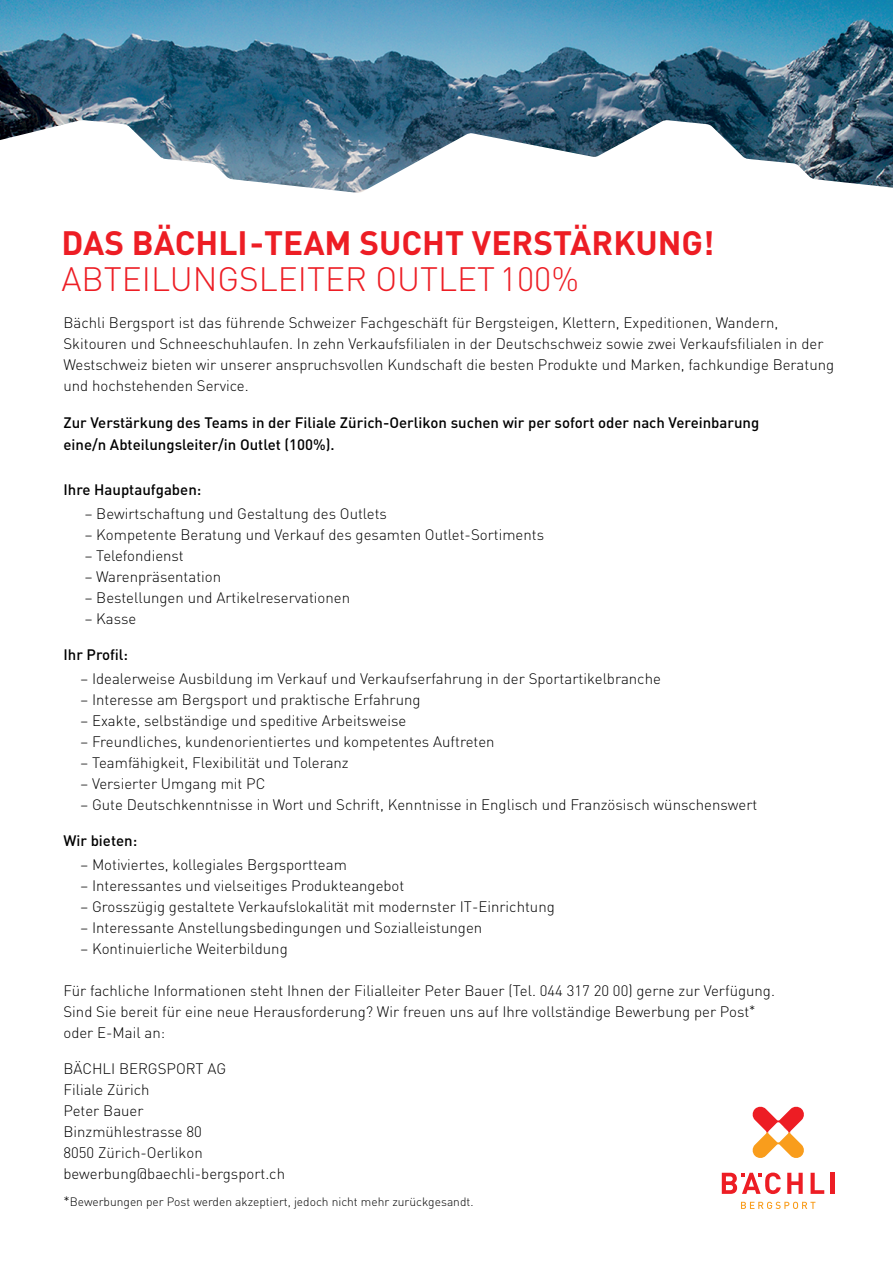
<style>
.page{position:relative;width:893px;height:1263px;background:#fff}
.page>*{position:absolute;margin:0;border:0;box-sizing:border-box;transform-origin:0 0}
.t1{font:700 33.45px "DINOT";color:#ed1d24}
.t2{font:300 33.45px "DINOT";color:#ed1d24}
.t3{font:300 15px/21px "DINOT";color:#000}
.t4{font:500 15px/21.6px "DINOT";color:#000}
.t5{font:300 12px "DINOT";color:#000}
.s1{font-size:13.5px}
</style>
<div class="page">
<img style="left:0;top:0;width:893px;height:120px">
<svg style="left:0;top:120px;width:893px;height:73px"></svg>
<svg style="left:752px;top:1107px;width:52px;height:51px"></svg>
<svg style="left:741px;top:1202px;width:74px;height:7px"></svg>
<svg style="left:787px;top:1173px;width:16px;height:21px"></svg>
<svg style="left:811px;top:1173px;width:13px;height:21px"></svg>
<hr style="left:831px;top:1173px;width:4px;height:21px;background:#ed1d24">
<svg style="left:722px;top:1172px;width:59px;height:22px"></svg>
<h1 class="t1" style="left:61px;top:220px;width:654px">DAS BÄCHLI-TEAM SUCHT VERSTÄRKUNG!</h1>
<h1 class="t2" style="left:61px;top:256px;width:519px">ABTEILUNGSLEITER OUTLET 100%</h1>
<p class="t3" style="left:63px;top:311px;width:772px">Bächli Bergsport ist das führende Schweizer Fachgeschäft für Bergsteigen, Klettern, Expeditionen, Wandern, Skitouren und Schneeschuhlaufen. In zehn Verkaufsfilialen in der Deutschschweiz sowie zwei Verkaufsfilialen in der Westschweiz bieten wir unserer anspruchsvollen Kundschaft die besten Produkte und Marken, fachkundige Beratung und hochstehenden Service.</p>
<p class="t4" style="left:63px;top:411px;width:697px">Zur Verstärkung des Teams in der Filiale Zürich-Oerlikon suchen wir per sofort oder nach Vereinbarung eine/n Abteilungsleiter/in Outlet (100%).</p>
<p class="t4" style="left:63px;top:478px;width:139px">Ihre Hauptaufgaben:</p>
<p class="t3" style="left:85px;top:502px;width:304px">– Bewirtschaftung und Gestaltung des Outlets</p>
<p class="t3" style="left:85px;top:523px;width:461px">– Kompetente Beratung und Verkauf des gesamten Outlet-Sortiments</p>
<p class="t3" style="left:85px;top:544px;width:100px">– Telefondienst</p>
<p class="t3" style="left:85px;top:565px;width:138px">– Warenpräsentation</p>
<p class="t3" style="left:85px;top:586px;width:267px">– Bestellungen und Artikelreservationen</p>
<p class="t3" style="left:85px;top:607px;width:53px">– Kasse</p>
<p class="t4" style="left:63px;top:643px;width:66px">Ihr Profil:</p>
<p class="t3" style="left:80px;top:667px;width:582px">– Idealerweise Ausbildung im Verkauf und Verkaufserfahrung in der Sportartikelbranche</p>
<p class="t3" style="left:80px;top:688px;width:342px">– Interesse am Bergsport und praktische Erfahrung</p>
<p class="t3" style="left:80px;top:709px;width:327px">– Exakte, selbständige und speditive Arbeitsweise</p>
<p class="t3" style="left:80px;top:730px;width:416px">– Freundliches, kundenorientiertes und kompetentes Auftreten</p>
<p class="t3" style="left:80px;top:751px;width:270px">– Teamfähigkeit, Flexibilität und Toleranz</p>
<p class="t3" style="left:80px;top:772px;width:186px">– Versierter Umgang mit PC</p>
<p class="t3" style="left:80px;top:793px;width:678px">– Gute Deutschkenntnisse in Wort und Schrift, Kenntnisse in Englisch und Französisch wünschenswert</p>
<p class="t4" style="left:63px;top:829px;width:75px">Wir bieten:</p>
<p class="t3" style="left:80px;top:853px;width:268px">– Motiviertes, kollegiales Bergsportteam</p>
<p class="t3" style="left:80px;top:874px;width:325px">– Interessantes und vielseitiges Produkteangebot</p>
<p class="t3" style="left:80px;top:895px;width:476px">– Grosszügig gestaltete Verkaufslokalität mit modernster IT-Einrichtung</p>
<p class="t3" style="left:80px;top:916px;width:403px">– Interessante Anstellungsbedingungen und Sozialleistungen</p>
<p class="t3" style="left:80px;top:937px;width:209px">– Kontinuierliche Weiterbildung</p>
<p class="t3" style="left:63px;top:979px;width:713px">Für fachliche Informationen steht Ihnen der Filialleiter Peter Bauer (Tel. 044 317 20 00) gerne zur Verfügung.<br>Sind Sie bereit für eine neue Herausforderung? Wir freuen uns auf Ihre vollständige Bewerbung per Post<span class="s1">* </span>oder E-Mail an:</p>
<p class="t3" style="left:63px;top:1057px;width:223px">BÄCHLI BERGSPORT AG<br>Filiale Zürich<br>Peter Bauer<br>Binzmühlestrasse 80<br>8050 Zürich-Oerlikon bewerbung@baechli-bergsport.ch</p>
<p class="t5" style="left:63px;top:1193px;width:412px"><span class="s1">*</span>Bewerbungen per Post werden akzeptiert, jedoch nicht mehr zurückgesandt.</p>
</div>
